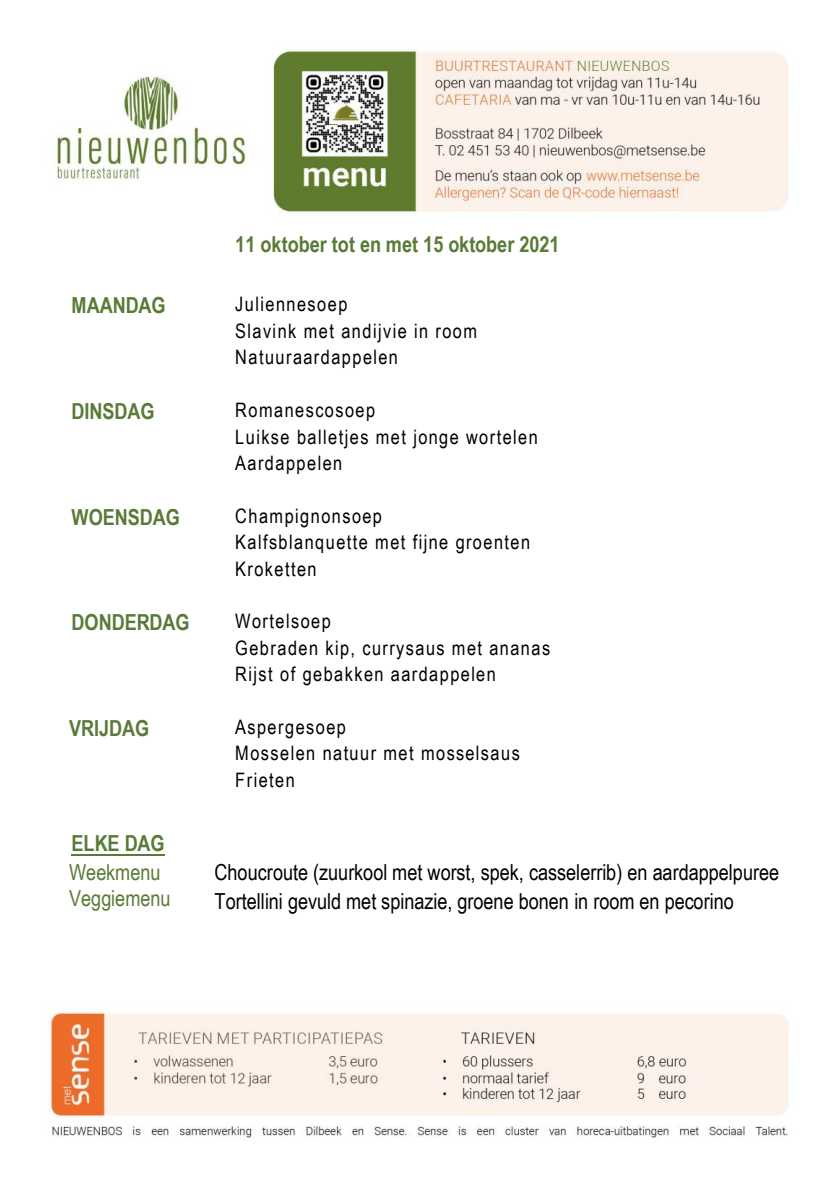
<style>
.page{position:relative;width:840px;height:1191px;background:#fff}
.page>*{position:absolute;margin:0;border:0;box-sizing:border-box;transform-origin:0 0}
.t1{font:22px "Arial Narrow";color:#000}
.t2{font:700 22px "Arial Narrow";letter-spacing:-.005em;color:#597b37}
.t3{font:22px "Arial Narrow";color:#597b37}
.t4{font:20px "Arial Narrow";letter-spacing:.075em;color:#000}
</style>
<div class="page">
<img style="left:49px;top:47px;width:740px;height:1091px">
<hr style="left:72px;top:854px;width:93px;height:1px;background:#597b37">
<p class="t2" style="left:235px;top:231px;width:326px">11 oktober tot en met 15 oktober 2021</p>
<p class="t2" style="left:72px;top:293px;width:96px">MAANDAG</p>
<p class="t4" style="left:235px;top:293px;width:114px">Juliennesoep</p>
<p class="t4" style="left:235px;top:319px;width:243px">Slavink met andijvie in room</p>
<p class="t4" style="left:235px;top:345px;width:164px">Natuuraardappelen</p>
<p class="t2" style="left:72px;top:398px;width:84px">DINSDAG</p>
<p class="t4" style="left:235px;top:398px;width:141px">Romanescosoep</p>
<p class="t4" style="left:235px;top:425px;width:304px">Luikse balletjes met jonge wortelen</p>
<p class="t4" style="left:235px;top:451px;width:109px">Aardappelen</p>
<p class="t2" style="left:72px;top:504px;width:110px">WOENSDAG</p>
<p class="t4" style="left:235px;top:504px;width:148px">Champignonsoep</p>
<p class="t4" style="left:235px;top:530px;width:296px">Kalfsblanquette met fijne groenten</p>
<p class="t4" style="left:235px;top:557px;width:83px">Kroketten</p>
<p class="t2" style="left:72px;top:610px;width:119px">DONDERDAG</p>
<p class="t4" style="left:235px;top:609px;width:97px">Wortelsoep</p>
<p class="t4" style="left:235px;top:636px;width:316px">Gebraden kip, currysaus met ananas</p>
<p class="t4" style="left:235px;top:662px;width:262px">Rijst of gebakken aardappelen</p>
<p class="t2" style="left:69px;top:715px;width:82px">VRIJDAG</p>
<p class="t4" style="left:235px;top:715px;width:112px">Aspergesoep</p>
<p class="t4" style="left:235px;top:742px;width:286px">Mosselen natuur met mosselsaus</p>
<p class="t4" style="left:235px;top:768px;width:61px">Frieten</p>
<p class="t2" style="left:72px;top:831px;width:95px">ELKE DAG</p>
<p class="t3" style="left:69px;top:860px;width:93px">Weekmenu</p>
<p class="t3" style="left:69px;top:885px;width:103px">Veggiemenu</p>
<p class="t1" style="left:214px;top:859px;width:565px">Choucroute (zuurkool met worst, spek, casselerrib) en aardappelpuree</p>
<p class="t1" style="left:214px;top:888px;width:520px">Tortellini gevuld met spinazie, groene bonen in room en pecorino</p>
</div>
